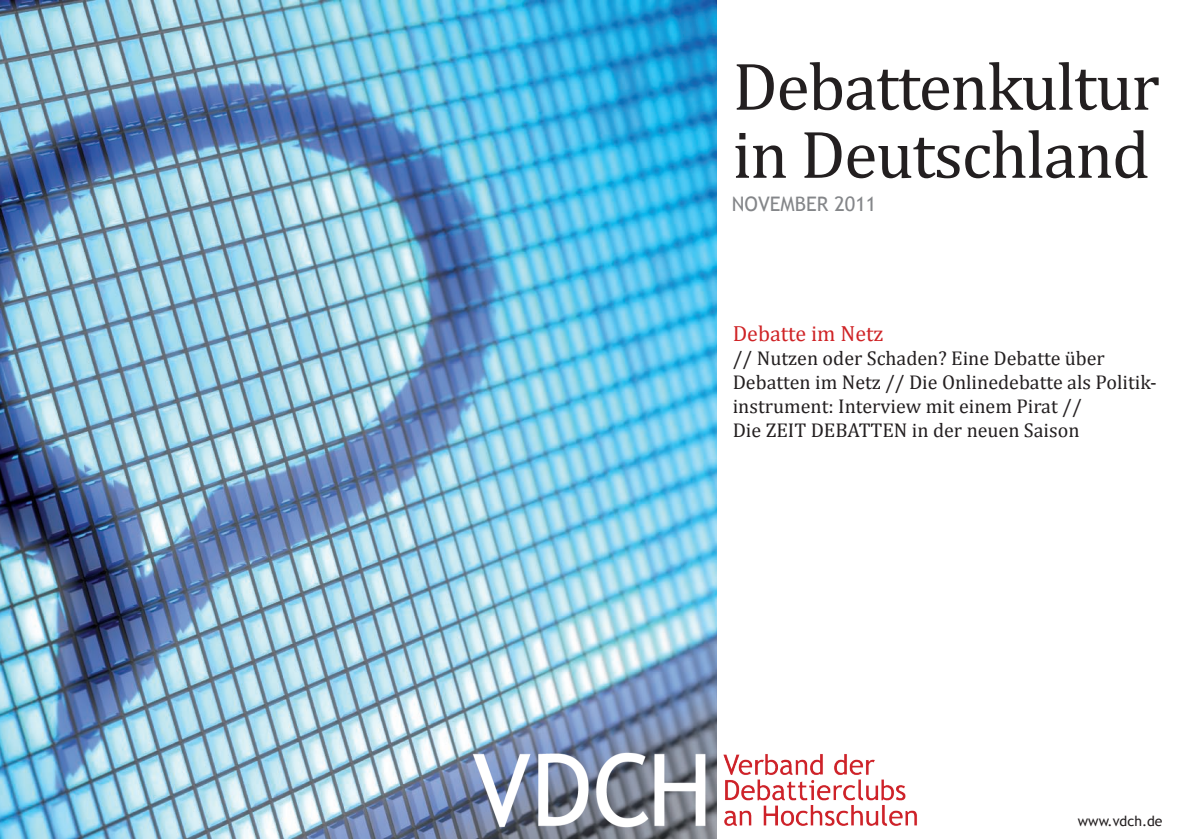
<style>
.page{position:relative;width:1191px;height:840px;background:#fff}
.page>*{position:absolute;margin:0;border:0;box-sizing:border-box;transform-origin:0 0}
.t1{font:68px/68px "Cambria";letter-spacing:-.02em;color:#231f20}
.t2{font:22px "Cambria";color:#cf2326}
.t3{font:20px/24px "Cambria";color:#231f20}
.t4{font:20px "Trebuchet MS";color:#848689}
.t5{font:14px "Trebuchet MS";color:#231f20}
</style>
<div class="page">
<img style="left:0;top:0;width:716px;height:838px">
<img style="left:466px;top:744px;width:451px;height:89px">
<h1 class="t1" style="left:732px;top:52px;width:428px">Debattenkultur in Deutschland</h1>
<p class="t4" style="left:732px;top:192px;width:146px">November 2011</p>
<p class="t2" style="left:732px;top:320px;width:152px">Debatte im Netz</p>
<p class="t3" style="left:732px;top:345px;width:425px">// Nutzen oder Schaden? Eine Debatte über Debatten im Netz // Die Onlinedebatte als Politik&shy;instrument: Interview mit einem Pirat //<br>Die ZEIT DEBATTEN in der neuen Saison</p>
<p class="t5" style="left:1077px;top:812px;width:86px">www.vdch.de</p>
</div>
